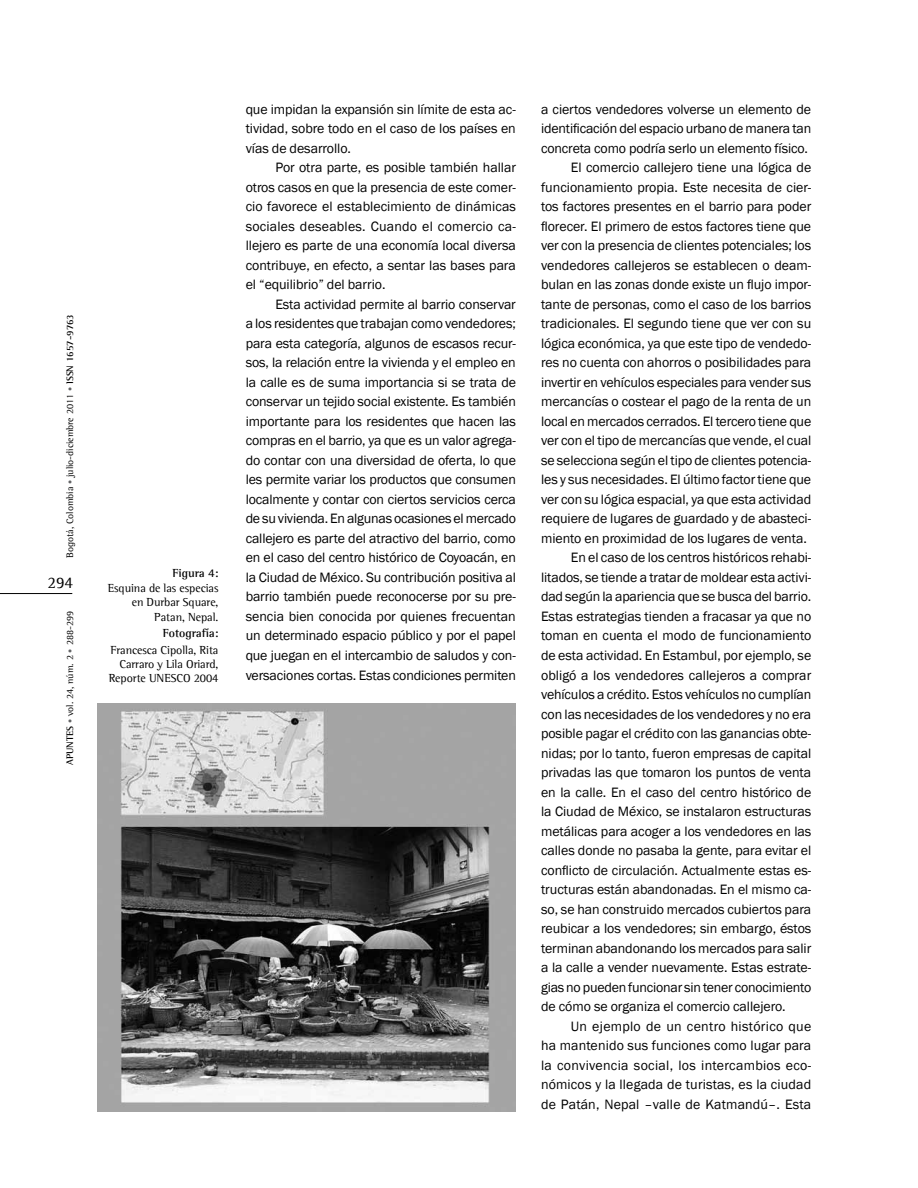
<style>
.page{position:relative;width:918px;height:1188px;background:#fff}
.page>*{position:absolute;margin:0;border:0;box-sizing:border-box;transform-origin:0 0}
.t1{font:16.5px "Agfa Rotis Semi Serif";color:#000}
.t2{font:13.95px/19.5px "Franklin Gothic";letter-spacing:-.005em;color:#000;text-align:justify}
.t3{font:13.95px "Franklin Gothic";letter-spacing:.02em;color:#000}
.t4{font:12px/14.4px "Agfa Rotis Semi Serif";letter-spacing:-.005em;color:#000;text-align:right}
.t5{font:700 12px "Agfa Rotis Semi Serif";letter-spacing:-.005em;color:#000}
.t6{font:9.75px "Agfa Rotis Semi Serif";color:#000}
.s1{font-size:8.25px;color:#636466}
.s2{font-weight:700}
</style>
<div class="page">
<hr style="left:0;top:593px;width:72px;height:1px;background:#000">
<img style="left:98px;top:703px;width:418px;height:408px">
<p class="t6" style="left:64px;top:558px;width:245px;rotate:-90deg">Bogotá, Colombia <span class="s1">•</span> julio-diciembre 2011 <span class="s1">•</span> <span class="s2">ISSN 1657-9763</span></p>
<p class="t1" style="left:48px;top:573px;width:27px">294</p>
<p class="t6" style="left:64px;top:765px;width:155px;rotate:-90deg"><span class="s2">APUNTES</span> <span class="s1">•</span> vol. 24, núm. 2 <span class="s1">•</span> 288-299</p>
<p class="t5" style="left:172px;top:566px;width:48px">Figura 4:</p>
<p class="t4" style="left:108px;top:580px;width:112px">Esquina de las especias en Durbar Square,<br>Patan, Nepal.</p>
<p class="t5" style="left:163px;top:626px;width:57px">Fotografía:</p>
<p class="t4" style="left:109px;top:642px;width:111px">Francesca Cipolla, Rita<br>Carraro y Lila Oriard,<br>Reporte UNESCO 2004</p>
<p class="t2" style="left:246px;top:100px;width:272px">que impidan la expansión sin límite de esta ac&shy;tividad, sobre todo en el caso de los países en vías de desarrollo.</p>
<p class="t2" style="left:246px;top:158px;width:272px;text-indent:30px">Por otra parte, es posible también hallar otros casos en que la presencia de este comer&shy;cio favorece el establecimiento de dinámicas sociales deseables. Cuando el comercio ca&shy;llejero es parte de una economía local diversa contribuye, en efecto, a sentar las bases para el “equilibrio” del barrio.</p>
<p class="t2" style="left:246px;top:295px;width:272px;text-indent:30px">Esta actividad permite al barrio conservar a los residentes que trabajan como vendedores; para esta categoría, algunos de escasos recur&shy;sos, la relación entre la vivienda y el empleo en la calle es de suma importancia si se trata de conservar un tejido social existente. Es también importante para los residentes que hacen las compras en el barrio, ya que es un valor agrega&shy;do contar con una diversidad de oferta, lo que les permite variar los productos que consumen localmente y contar con ciertos servicios cerca de su vivienda. En algunas ocasiones el mercado callejero es parte del atractivo del barrio, como en el caso del centro histórico de Coyoacán, en la Ciudad de México. Su contribución positiva al barrio también puede reconocerse por su pre&shy;sencia bien conocida por quienes frecuentan un determinado espacio público y por el papel que juegan en el intercambio de saludos y con&shy;versaciones cortas. Estas condiciones permiten</p>
<p class="t2" style="left:541px;top:100px;width:272px">a ciertos vendedores volverse un elemento de</p>
<p class="t2" style="left:541px;top:119px;width:272px">identificación del espacio urbano de manera tan</p>
<p class="t2" style="left:541px;top:139px;width:268px">concreta como podría serlo un elemento físico.</p>
<p class="t2" style="left:571px;top:158px;width:242px">El comercio callejero tiene una lógica de</p>
<p class="t2" style="left:541px;top:178px;width:272px">funcionamiento propia. Este necesita de cier-</p>
<p class="t2" style="left:541px;top:197px;width:272px">tos factores presentes en el barrio para poder</p>
<p class="t2" style="left:541px;top:217px;width:272px">florecer. El primero de estos factores tiene que</p>
<p class="t2" style="left:541px;top:236px;width:272px">ver con la presencia de clientes potenciales; los</p>
<p class="t2" style="left:541px;top:256px;width:272px">vendedores callejeros se establecen o deam-</p>
<p class="t2" style="left:541px;top:275px;width:272px">bulan en las zonas donde existe un flujo impor-</p>
<p class="t2" style="left:541px;top:295px;width:272px">tante de personas, como el caso de los barrios</p>
<p class="t2" style="left:541px;top:314px;width:272px">tradicionales. El segundo tiene que ver con su</p>
<p class="t2" style="left:541px;top:334px;width:272px">lógica económica, ya que este tipo de vendedo-</p>
<p class="t2" style="left:541px;top:353px;width:272px">res no cuenta con ahorros o posibilidades para</p>
<p class="t2" style="left:541px;top:373px;width:272px">invertir en vehículos especiales para vender sus</p>
<p class="t2" style="left:541px;top:392px;width:272px">mercancías o costear el pago de la renta de un</p>
<p class="t2" style="left:541px;top:412px;width:272px">local en mercados cerrados. El tercero tiene que</p>
<p class="t2" style="left:541px;top:431px;width:272px">ver con el tipo de mercancías que vende, el cual</p>
<p class="t2" style="left:541px;top:451px;width:272px">se selecciona según el tipo de clientes potencia-</p>
<p class="t2" style="left:541px;top:470px;width:272px">les y sus necesidades. El último factor tiene que</p>
<p class="t2" style="left:541px;top:490px;width:272px">ver con su lógica espacial, ya que esta actividad</p>
<p class="t2" style="left:541px;top:509px;width:272px">requiere de lugares de guardado y de abasteci-</p>
<p class="t2" style="left:541px;top:529px;width:267px">miento en proximidad de los lugares de venta.</p>
<p class="t2" style="left:571px;top:548px;width:242px">En el caso de los centros históricos rehabi-</p>
<p class="t2" style="left:541px;top:568px;width:272px">litados, se tiende a tratar de moldear esta activi-</p>
<p class="t2" style="left:541px;top:587px;width:272px">dad según la apariencia que se busca del barrio.</p>
<p class="t2" style="left:541px;top:607px;width:272px">Estas estrategias tienden a fracasar ya que no</p>
<p class="t2" style="left:541px;top:626px;width:272px">toman en cuenta el modo de funcionamiento</p>
<p class="t2" style="left:541px;top:646px;width:272px">de esta actividad. En Estambul, por ejemplo, se</p>
<p class="t2" style="left:541px;top:665px;width:272px">obligó a los vendedores callejeros a comprar</p>
<p class="t2" style="left:541px;top:685px;width:272px">vehículos a crédito. Estos vehículos no cumplían</p>
<p class="t2" style="left:541px;top:704px;width:272px">con las necesidades de los vendedores y no era</p>
<p class="t2" style="left:541px;top:724px;width:272px">posible pagar el crédito con las ganancias obte-</p>
<p class="t2" style="left:541px;top:743px;width:272px">nidas; por lo tanto, fueron empresas de capital</p>
<p class="t2" style="left:541px;top:763px;width:272px">privadas las que tomaron los puntos de venta</p>
<p class="t2" style="left:541px;top:782px;width:272px">en la calle. En el caso del centro histórico de</p>
<p class="t2" style="left:541px;top:802px;width:272px">la Ciudad de México, se instalaron estructuras</p>
<p class="t2" style="left:541px;top:821px;width:272px">metálicas para acoger a los vendedores en las</p>
<p class="t2" style="left:541px;top:841px;width:272px">calles donde no pasaba la gente, para evitar el</p>
<p class="t2" style="left:541px;top:860px;width:272px">conflicto de circulación. Actualmente estas es-</p>
<p class="t2" style="left:541px;top:880px;width:272px">tructuras están abandonadas. En el mismo ca-</p>
<p class="t2" style="left:541px;top:899px;width:272px">so, se han construido mercados cubiertos para</p>
<p class="t2" style="left:541px;top:919px;width:272px">reubicar a los vendedores; sin embargo, éstos</p>
<p class="t2" style="left:541px;top:938px;width:272px">terminan abandonando los mercados para salir</p>
<p class="t2" style="left:541px;top:958px;width:272px">a la calle a vender nuevamente. Estas estrate-</p>
<p class="t2" style="left:541px;top:977px;width:272px">gias no pueden funcionar sin tener conocimiento</p>
<p class="t2" style="left:541px;top:997px;width:246px">de cómo se organiza el comercio callejero.</p>
<p class="t3" style="left:571px;top:1017px;width:242px">Un ejemplo de un centro histórico que</p>
<p class="t2" style="left:541px;top:1036px;width:272px">ha mantenido sus funciones como lugar para</p>
<p class="t3" style="left:541px;top:1056px;width:272px">la convivencia social, los intercambios eco-</p>
<p class="t2" style="left:541px;top:1075px;width:272px">nómicos y la llegada de turistas, es la ciudad</p>
<p class="t2" style="left:541px;top:1094px;width:272px">de Patán, Nepal –valle de Katmandú–. Esta</p>
</div>
